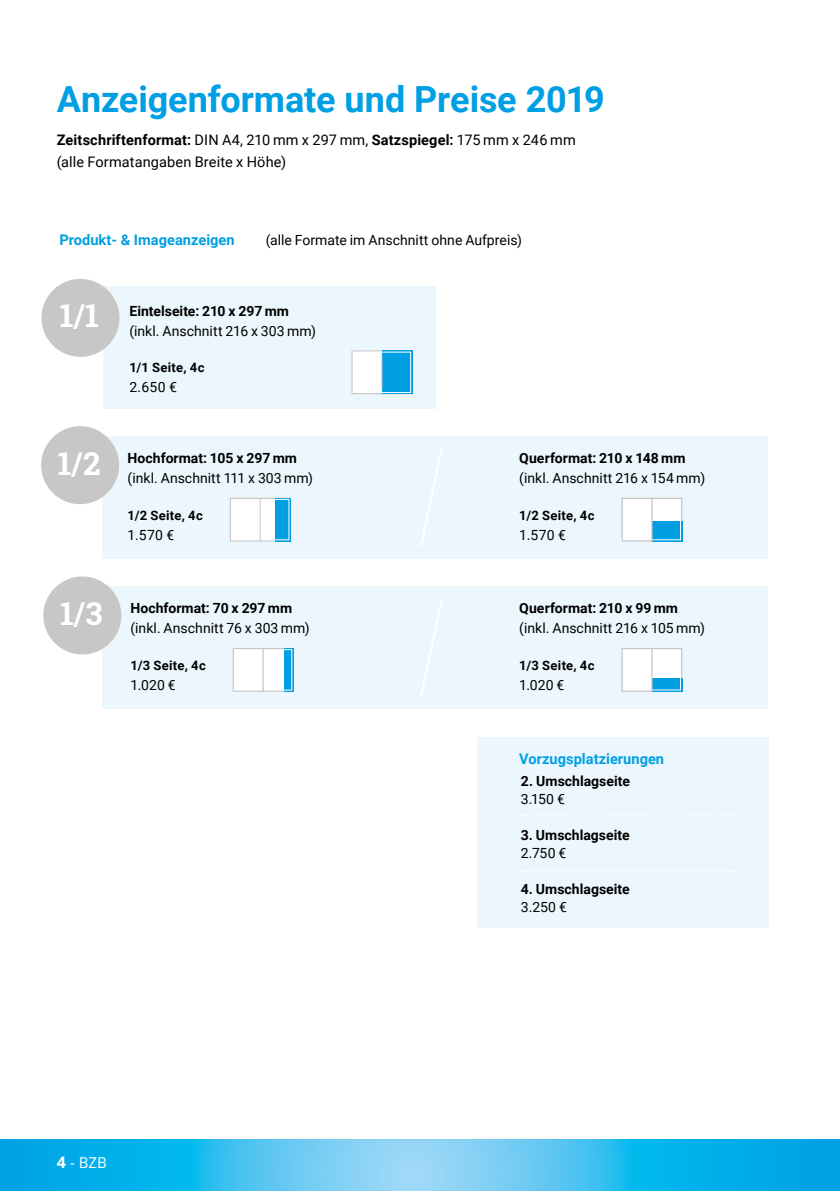
<style>
.page{position:relative;width:840px;height:1191px;background:#fff}
.page>*{position:absolute;margin:0;border:0;box-sizing:border-box;transform-origin:0 0}
.twm_ci_media_2016_Ti{font:700 36px "Roboto";letter-spacing:-.005em;color:#009fe3}
.t1{font:700 31.6px "Roboto Slab";color:#fff}
.t2{font:15px "Open Sans";color:#fff}
.twm_ci_media_2016_Zw{font:700 14.6px "Roboto";color:#009fe3}
.twm_ci_media_2016_Fl{font:700 14.4px "Roboto";letter-spacing:.01em;color:#000}
.twm_ci_media_2016_Fl-2{font:14.4px "Roboto";letter-spacing:.01em;color:#000}
.twm_ci_media_2016_In{font:14px/20px "Roboto";letter-spacing:.005em;color:#000}
.twm_ci_media_2016_In-2{font:700 14px/18px "Roboto";color:#000}
.twm_ci_media_2016_In-3{font:700 13px "Roboto";letter-spacing:.025em;color:#000}
.s1{font-weight:400}
.s2{font-weight:700}
.s3{font-weight:700;font-size:16px}
</style>
<div class="page">
<svg style="left:0;top:1140px;width:839px;height:51px;background:#36bcee"></svg>
<div style="left:476px;top:737px;width:291px;height:190px;background:#ecf7fd"></div>
<div style="left:102px;top:436px;width:665px;height:123px;background:#ecf7fd"></div>
<div style="left:102px;top:586px;width:665px;height:123px;background:#ecf7fd"></div>
<div style="left:103px;top:286px;width:332px;height:123px;background:#ecf7fd"></div>
<div style="left:43px;top:576px;width:78px;height:78px;background:#c6c7c6;border-radius:50%"></div>
<div style="left:41px;top:279px;width:78px;height:78px;background:#c6c7c6;border-radius:50%"></div>
<div style="left:41px;top:426px;width:78px;height:78px;background:#c6c7c6;border-radius:50%"></div>
<div style="left:621px;top:497px;width:61px;height:44px;background:#fff;border:2px solid #c6c7c6"></div>
<div style="left:651px;top:521px;width:31px;height:20px;background:#009fe3"></div>
<div style="left:622px;top:499px;width:58px;height:41px;border:1px solid #fff"></div>
<hr style="left:651px;top:497px;width:1px;height:44px;background:#c6c7c6">
<div style="left:621px;top:648px;width:61px;height:44px;background:#fff;border:2px solid #c6c7c6"></div>
<svg style="left:652px;top:678px;width:30px;height:14px"></svg>
<div style="left:622px;top:649px;width:58px;height:41px;border:1px solid #fff"></div>
<hr style="left:651px;top:648px;width:1px;height:44px;background:#c6c7c6">
<div style="left:230px;top:498px;width:60px;height:43px;background:#fff;border:1px solid #c6c7c6"></div>
<div style="left:274px;top:497px;width:16px;height:44px;background:#009fe3"></div>
<div style="left:231px;top:499px;width:58px;height:41px;border:1px solid #fff"></div>
<hr style="left:259px;top:497px;width:1px;height:44px;background:#c6c7c6">
<div style="left:351px;top:350px;width:61px;height:44px;background:#fff;border:1px solid #c6c7c6"></div>
<div style="left:381px;top:350px;width:31px;height:44px;background:#009fe3"></div>
<div style="left:353px;top:352px;width:57px;height:41px;border:1px solid #fff"></div>
<hr style="left:381px;top:355px;width:1px;height:34px;background:#c6c7c6">
<svg style="left:420px;top:448px;width:23px;height:99px"></svg>
<svg style="left:420px;top:599px;width:23px;height:98px"></svg>
<div style="left:232px;top:648px;width:61px;height:44px;background:#fff;border:2px solid #c6c7c6"></div>
<div style="left:284px;top:648px;width:9px;height:44px;background:#009fe3"></div>
<div style="left:234px;top:649px;width:58px;height:41px;border:1px solid #fff"></div>
<hr style="left:262px;top:648px;width:1px;height:44px;background:#c6c7c6">
<svg style="left:520px;top:815px;width:213px;height:1px"></svg>
<svg style="left:520px;top:870px;width:213px;height:2px"></svg>
<p class="twm_ci_media_2016_Ti" style="left:57px;top:74px;width:549px">Anzeigenformate und Preise 2019</p>
<p class="twm_ci_media_2016_Fl" style="left:57px;top:130px;width:520px">Zeitschriftenformat: <span class="s1">DIN A4, 210 mm x 297 mm,</span> Satzspiegel: <span class="s1">175 mm x 246 mm</span></p>
<p class="twm_ci_media_2016_Fl-2" style="left:57px;top:152px;width:231px">(alle Formatangaben Breite x Höhe)</p>
<p class="twm_ci_media_2016_Zw" style="left:59px;top:230px;width:177px">Produkt- &amp; Imageanzeigen</p>
<p class="twm_ci_media_2016_In" style="left:266px;top:229px;width:257px">(alle Formate im Anschnitt ohne Aufpreis)</p>
<p class="t1" style="left:60px;top:294px;width:41px">1/1</p>
<p class="twm_ci_media_2016_In" style="left:129px;top:300px;width:188px"><span class="s2">Eintelseite: 210 x 297 mm </span>(inkl. Anschnitt 216 x 303 mm)</p>
<p class="twm_ci_media_2016_In-3" style="left:129px;top:358px;width:77px">1/1 Seite, 4c</p>
<p class="twm_ci_media_2016_In" style="left:129px;top:377px;width:49px">2.650 €</p>
<p class="t1" style="left:58px;top:441px;width:44px">1/2</p>
<p class="twm_ci_media_2016_In" style="left:519px;top:447px;width:187px"><span class="s2">Querformat: 210 x 148 mm </span>(inkl. Anschnitt 216 x 154 mm)</p>
<p class="twm_ci_media_2016_In" style="left:127px;top:447px;width:187px"><span class="s2">Hochformat: 105 x 297 mm </span>(inkl. Anschnitt 111 x 303 mm)</p>
<p class="t1" style="left:60px;top:592px;width:44px">1/3</p>
<p class="twm_ci_media_2016_In-3" style="left:127px;top:506px;width:77px">1/2 Seite, 4c</p>
<p class="twm_ci_media_2016_In" style="left:127px;top:524px;width:48px">1.570 €</p>
<p class="twm_ci_media_2016_In" style="left:130px;top:597px;width:181px"><span class="s2">Hochformat: 70 x 297 mm </span>(inkl. Anschnitt 76 x 303 mm)</p>
<p class="twm_ci_media_2016_In-3" style="left:130px;top:656px;width:77px">1/3 Seite, 4c</p>
<p class="twm_ci_media_2016_In" style="left:130px;top:674px;width:47px">1.020 €</p>
<p class="t2" style="left:57px;top:1152px;width:52px"><span class="s3">4</span> - BZB</p>
<p class="twm_ci_media_2016_In-3" style="left:519px;top:506px;width:77px">1/2 Seite, 4c</p>
<p class="twm_ci_media_2016_In" style="left:519px;top:524px;width:48px">1.570 €</p>
<p class="twm_ci_media_2016_In" style="left:519px;top:597px;width:187px"><span class="s2">Querformat: 210 x 99 mm </span>(inkl. Anschnitt 216 x 105 mm)</p>
<p class="twm_ci_media_2016_In-3" style="left:519px;top:656px;width:77px">1/3 Seite, 4c</p>
<p class="twm_ci_media_2016_In" style="left:519px;top:674px;width:47px">1.020 €</p>
<p class="twm_ci_media_2016_Zw" style="left:519px;top:748px;width:146px">Vorzugsplatzierungen</p>
<p class="twm_ci_media_2016_In-2" style="left:520px;top:771px;width:110px">2. Umschlagseite<br><span class="s1">3.150 €</span></p>
<p class="twm_ci_media_2016_In-2" style="left:520px;top:825px;width:110px">3. Umschlagseite</p>
<p class="twm_ci_media_2016_In" style="left:520px;top:842px;width:47px">2.750 €</p>
<p class="twm_ci_media_2016_In-2" style="left:520px;top:879px;width:110px">4. Umschlagseite</p>
<p class="twm_ci_media_2016_In" style="left:520px;top:896px;width:47px">3.250 €</p>
</div>
